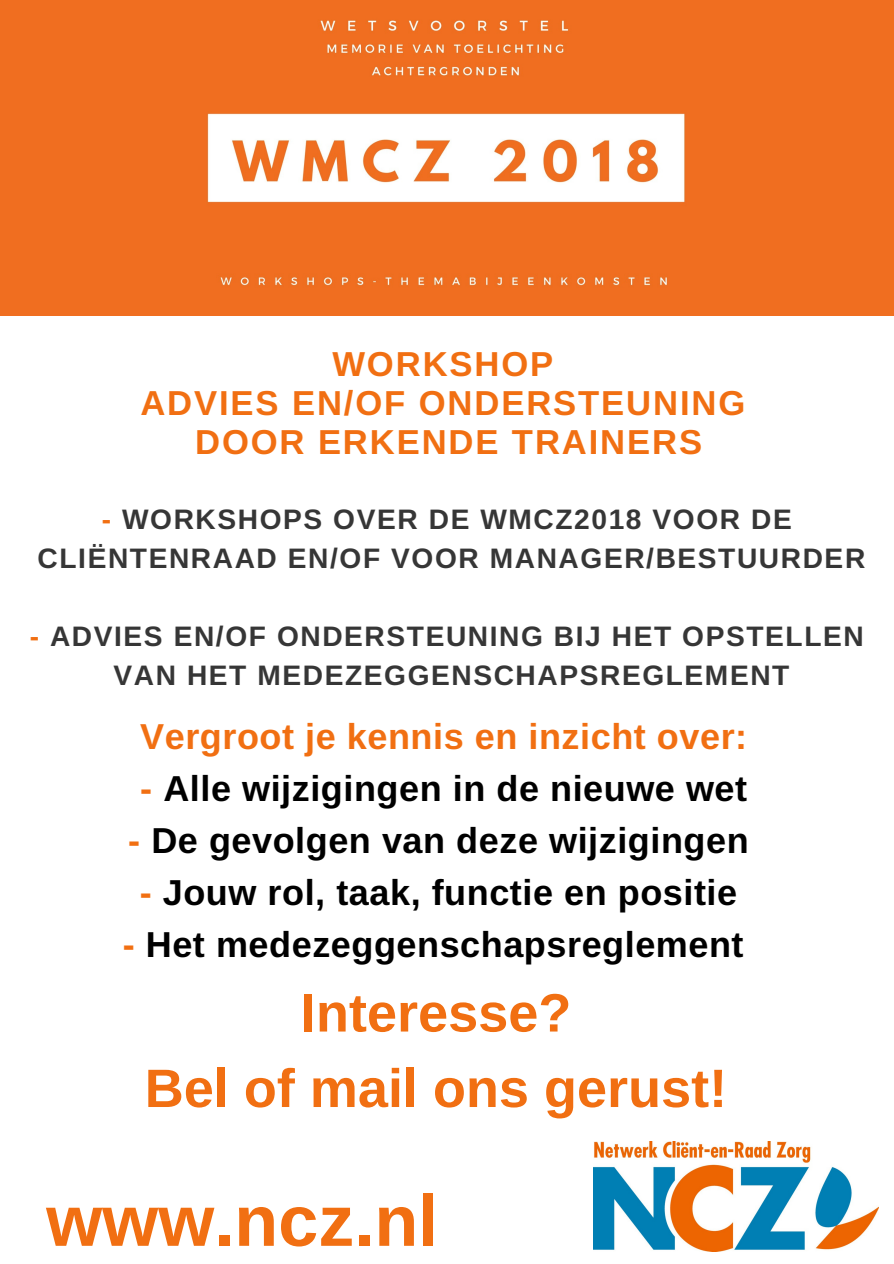
<style>
.page{position:relative;width:894px;height:1264px;background:#fff}
.page>*{position:absolute;margin:0;border:0;box-sizing:border-box;transform-origin:0 0}
.t1{font:700 72px "Arimo";color:#f16f12}
.t2{font:700 54px/75.4px "Arimo";color:#f16f12;text-align:center}
.t3{font:700 36px "Arimo";letter-spacing:.015em;color:#000}
.t4{font:700 36px "Arimo";letter-spacing:.015em;color:#f16f12}
.t5{font:700 34.65px/39px "Arimo";letter-spacing:.055em;color:#f16f12;text-align:center}
.t6{font:700 28.05px/39px "Arimo";letter-spacing:.055em;color:#363636;text-align:center}
.s1{color:#f16f12}
</style>
<div class="page">
<img style="left:0;top:0;width:893px;height:315px">
<img style="left:593px;top:1141px;width:285px;height:109px">
<p class="t5" style="left:140px;top:344px;width:606px">WORKSHOP<br>ADVIES EN/OF ONDERSTEUNING<br>DOOR ERKENDE TRAINERS</p>
<p class="t6" style="left:38px;top:500px;width:829px"><span class="s1">-</span> WORKSHOPS OVER DE WMCZ2018 VOOR DE<br>CLIËNTENRAAD EN/OF VOOR MANAGER/BESTUURDER</p>
<p class="t6" style="left:30px;top:616px;width:835px"><span class="s1">-</span> ADVIES EN/OF ONDERSTEUNING BIJ HET OPSTELLEN<br>VAN HET MEDEZEGGENSCHAPSREGLEMENT</p>
<p class="t4" style="left:140px;top:716px;width:608px">Vergroot je kennis en inzicht over:</p>
<p class="t3" style="left:140px;top:768px;width:608px"><span class="s1">-</span> Alle wijzigingen in de nieuwe wet</p>
<p class="t3" style="left:128px;top:820px;width:621px"><span class="s1">-</span> De gevolgen van deze wijzigingen</p>
<p class="t3" style="left:140px;top:872px;width:598px"><span class="s1">-</span> Jouw rol, taak, functie en positie</p>
<p class="t3" style="left:123px;top:924px;width:622px"><span class="s1">-</span> Het medezeggenschapsreglement</p>
<h2 class="t2" style="left:145px;top:975px;width:583px">Interesse?<br>Bel of mail ons gerust!</h2>
<h1 class="t1" style="left:46px;top:1180px;width:393px">www.ncz.nl</h1>
</div>
